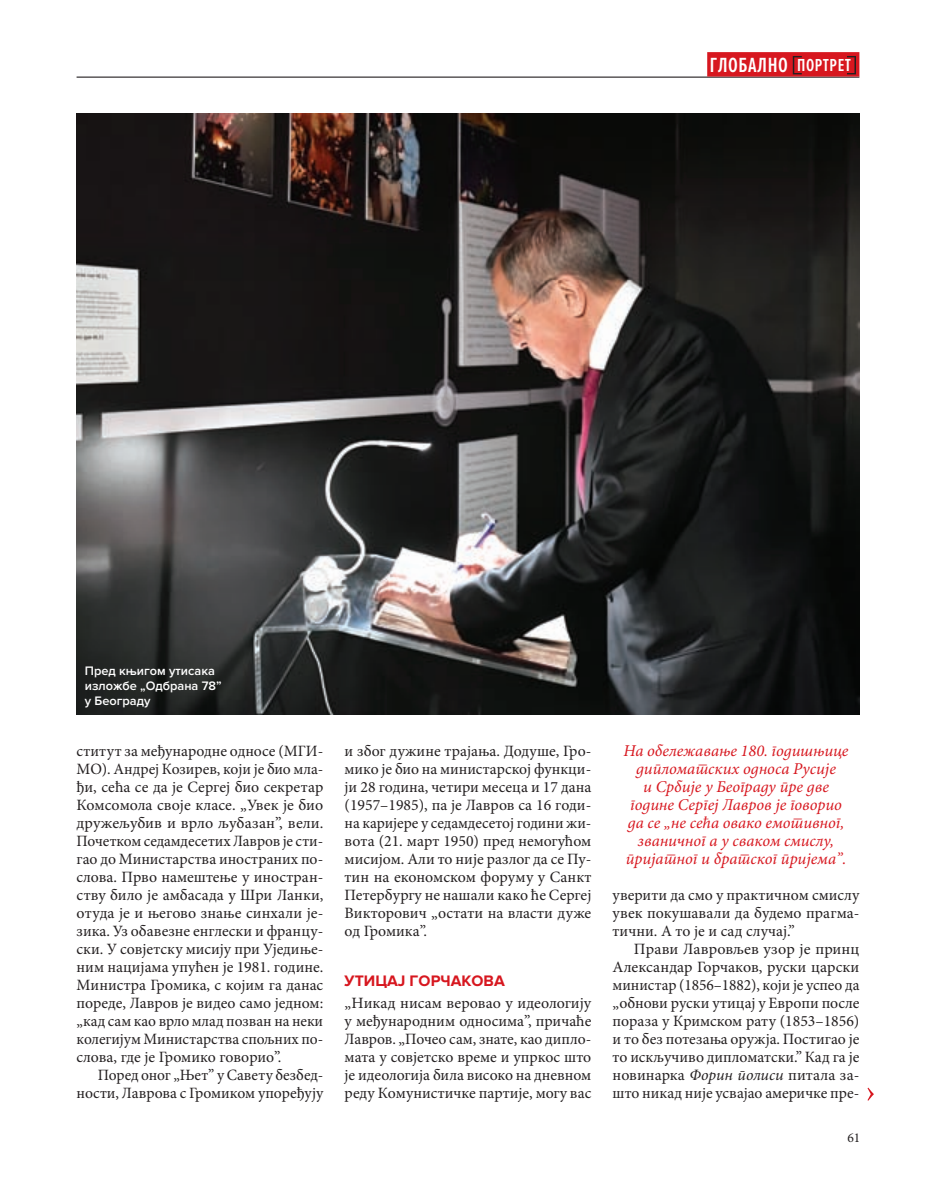
<style>
.page{position:relative;width:936px;height:1191px;background:#fff}
.page>*{position:absolute;margin:0;border:0;box-sizing:border-box;transform-origin:0 0}
.RubrikaDesno{font:600 21.3px "Proxima Nova Ex Cn";letter-spacing:.03em;color:#fff}
.CrveneMaleCentar{font:italic 16.5px/18px "Minion Pro";color:#d7171f;text-align:center}
.Body{font:15.75px/18px "Minion Pro";color:#231f20;text-align:justify}
.BodyPrviPasus{font:15.75px/18px "Minion Pro";color:#231f20;text-align:justify}
.MedjunaslovCrveni{font:700 15.75px "Proxima Nova";color:#d7171f}
.t1{font:13.5px "Minion Pro";color:#231f20}
.PotpisCrni{font:600 12.75px/15.3px "Proxima Nova";color:#fff}
.s1{font-size:18px}
.s2{font-style:italic}
</style>
<div class="page">
<hr style="left:77px;top:77px;width:782px;height:1px;background:#231f20">
<div style="left:707px;top:52px;width:152px;height:25px;background:#d7171f"></div>
<svg style="left:792px;top:56px;width:9px;height:18px"></svg>
<svg style="left:847px;top:56px;width:8px;height:18px"></svg>
<svg style="left:867px;top:1087px;width:6px;height:13px"></svg>
<img style="left:77px;top:114px;width:782px;height:600px">
<p class="RubrikaDesno" style="left:710px;top:53px;width:143px">ГЛОБАЛНО <span class="s1">ПОРТРЕТ</span></p>
<p class="PotpisCrni" style="left:85px;top:663px;width:138px">Пред књигом утисака изложбе „Одбрана 78” у Београду</p>
<p class="Body" style="left:77px;top:742px;width:248px">ститут за међународне односе (МГИ-МО). Андреј Козирев, који је био мла&shy;ђи, сећа се да је Сергеј био секретар Комсомола своје класе. „Увек је био дружељубив и врло љубазан”, вели.<br>Почетком седамдесетих Лавров је сти&shy;гао до Министарства иностраних по&shy;слова. Прво намештење у иностран&shy;ству било је амбасада у Шри Ланки, отуда је и његово знање синхали је&shy;зика. Уз обавезне енглески и францу&shy;ски. У совјетску мисију при Уједиње&shy;ним нацијама упућен је 1981. године.<br>Министра Громика, с којим га данас пореде, Лавров је видео само једном: „кад сам као врло млад позван на неки колегијум Министарства спољних по&shy;слова, где је Громико говорио”.</p>
<p class="Body" style="left:77px;top:1066px;width:248px;text-align:right">Поред оног „Њет” у Савету безбед&shy;ности, Лаврова с Громиком упоређују</p>
<p class="Body" style="left:344px;top:742px;width:248px">и због дужине трајања. Додуше, Гро&shy;мико је био на министарској функци&shy;ји 28 година, четири месеца и 17 дана (1957–1985), па је Лавров са 16 годи&shy;на каријере у седамдесетој години жи&shy;вота (21. март 1950) пред немогућом мисијом. Али то није разлог да се Пу&shy;тин на економском форуму у Санкт Петербургу не нашали како ће Сергеј Викторович „остати на власти дуже од Громика”.</p>
<p class="MedjunaslovCrveni" style="left:344px;top:971px;width:162px">УТИЦАЈ ГОРЧАКОВА</p>
<p class="BodyPrviPasus" style="left:344px;top:994px;width:248px">„Никад нисам веровао у идеологију у међународним односима”, причаће Лавров. „Почео сам, знате, као дипло&shy;мата у совјетско време и упркос што је идеологија била високо на дневном реду Комунистичке партије, могу вас</p>
<p class="CrveneMaleCentar" style="left:623px;top:742px;width:226px">На обележавање 180. годишњице дипломатских односа Русије<br>и Србије у Београду пре две године Сергеј Лавров је говорио да се „не сећа овако емотивног, званичног а у сваком смислу, пријатног и братског пријема”.</p>
<p class="BodyPrviPasus" style="left:612px;top:886px;width:248px">уверити да смо у практичном смислу увек покушавали да будемо прагма&shy;тични. А то је и сад случај.”</p>
<p class="Body" style="left:612px;top:940px;width:248px;text-indent:21px">Прави Лавровљев узор је принц Александар Горчаков, руски царски министар (1856–1882), који је успео да „обнови руски утицај у Европи после пораза у Кримском рату (1853–1856) и то без потезања оружја. Постигао је то искључиво дипломатски.” Кад га је новинарка <span class="s2">Форин полиси</span> питала за&shy;што никад није усвајао америчке пре-</p>
<p class="t1" style="left:847px;top:1128px;width:14px">61</p>
</div>
